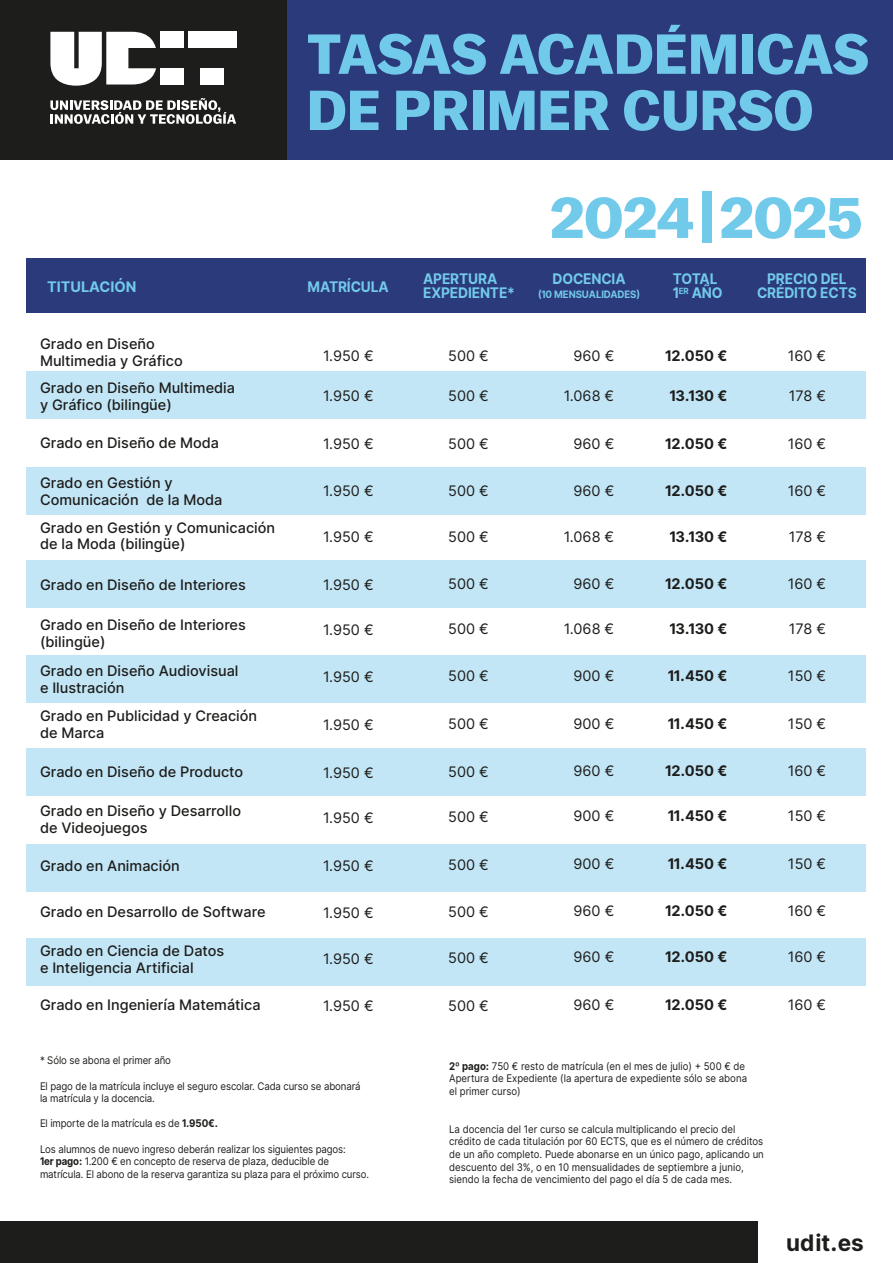
<style>
.page{position:relative;width:893px;height:1263px;background:#fff}
.page>*{position:absolute;margin:0;border:0;box-sizing:border-box;transform-origin:0 0}
.t1{font:700 60px "Balto";letter-spacing:-.01em;color:#72caeb}
.t2{font:700 56.25px/56.2px "Balto";color:#72caeb}
.t3{font:700 22.5px "Inter";color:#1d1d1b}
.t4{font:500 14.55px/17px "Inter";color:#1d1d1b}
.t5{font:14.55px "Inter";color:#1d1d1b}
.t6{font:700 14.55px "Inter";color:#1d1d1b}
.t7{font:700 14.4px/14.5px "Inter";letter-spacing:-.01em;color:#72caeb;scale:.95 1}
.t8{font:700 14.4px "Inter";letter-spacing:-.01em;color:#72caeb}
.t9{font:10.5px/12.6px "Inter";color:#1d1d1b;scale:.92 1}
.t10{font:700 10.2px "Inter";letter-spacing:-.01em;color:#72caeb;scale:.95 1}
.s1{font-weight:700}
</style>
<div class="page">
<div style="left:27px;top:371px;width:839px;height:48px;background:#c3e6f7"></div>
<div style="left:27px;top:467px;width:839px;height:47px;background:#c3e6f7"></div>
<div style="left:27px;top:560px;width:839px;height:48px;background:#c3e6f7"></div>
<div style="left:27px;top:655px;width:839px;height:48px;background:#c3e6f7"></div>
<div style="left:27px;top:748px;width:839px;height:48px;background:#c3e6f7"></div>
<div style="left:27px;top:938px;width:839px;height:47px;background:#c3e6f7"></div>
<div style="left:27px;top:844px;width:839px;height:47px;background:#c3e6f7"></div>
<div style="left:0;top:0;width:893px;height:159px;background:#2b3a7a"></div>
<div style="left:0;top:0;width:287px;height:159px;background:#1d1d1b"></div>
<div style="left:0;top:1221px;width:758px;height:42px;background:#1d1d1b"></div>
<div style="left:27px;top:258px;width:839px;height:55px;background:#2b3a7a"></div>
<div style="left:160px;top:32px;width:24px;height:16px;background:#fff"></div>
<svg style="left:50px;top:32px;width:106px;height:54px"></svg>
<div style="left:160px;top:68px;width:24px;height:17px;background:#fff"></div>
<div style="left:200px;top:68px;width:24px;height:17px;background:#fff"></div>
<div style="left:188px;top:32px;width:48px;height:16px;background:#fff"></div>
<svg style="left:50px;top:98px;width:186px;height:26px"></svg>
<h2 class="t2" style="left:307px;top:25px;width:564px">TASAS ACADÉMICAS<br>DE PRIMER CURSO</h2>
<h3 class="t8" style="left:47px;top:276px;width:91px">TITULACIÓN</h3>
<h3 class="t7" style="left:308px;top:279px;width:87px">MATRÍCULA</h3>
<h3 class="t7" style="left:423px;top:271px;width:98px">APERTURA<br>EXPEDIENTE*</h3>
<h3 class="t4" style="left:40px;top:335px;width:144px">Grado en Diseño<br>Multimedia y Gráfico</h3>
<h3 class="t4" style="left:40px;top:379px;width:197px">Grado en Diseño Multimedia y Gráfico (bilingüe)</h3>
<h3 class="t4" style="left:40px;top:434px;width:181px">Grado en Diseño de Moda</h3>
<h3 class="t4" style="left:40px;top:474px;width:184px">Grado en Gestión y<br>Comunicación de la Moda</h3>
<h3 class="t4" style="left:40px;top:518px;width:237px">Grado en Gestión y Comunicación de la Moda (bilingüe)</h3>
<h3 class="t4" style="left:40px;top:576px;width:207px">Grado en Diseño de Interiores</h3>
<h3 class="t4" style="left:40px;top:616px;width:207px">Grado en Diseño de Interiores (bilingüe)</h3>
<h3 class="t4" style="left:40px;top:662px;width:200px">Grado en Diseño Audiovisual e Ilustración</h3>
<h3 class="t4" style="left:40px;top:707px;width:219px">Grado en Publicidad y Creación de Marca</h3>
<h3 class="t4" style="left:40px;top:763px;width:205px">Grado en Diseño de Producto</h3>
<h3 class="t4" style="left:40px;top:802px;width:203px">Grado en Diseño y Desarrollo de Videojuegos</h3>
<h3 class="t4" style="left:40px;top:856px;width:141px">Grado en Animación</h3>
<h3 class="t4" style="left:40px;top:903px;width:227px">Grado en Desarrollo de Software</h3>
<h3 class="t4" style="left:40px;top:942px;width:186px">Grado en Ciencia de Datos e Inteligencia Artificial</h3>
<h3 class="t4" style="left:40px;top:996px;width:222px">Grado en Ingeniería Matemática</h3>
<h3 class="t5" style="left:323px;top:345px;width:52px">1.950 €</h3>
<h3 class="t5" style="left:323px;top:385px;width:52px">1.950 €</h3>
<h3 class="t5" style="left:323px;top:433px;width:52px">1.950 €</h3>
<h3 class="t5" style="left:323px;top:480px;width:52px">1.950 €</h3>
<h3 class="t5" style="left:323px;top:526px;width:52px">1.950 €</h3>
<h3 class="t5" style="left:323px;top:574px;width:52px">1.950 €</h3>
<h3 class="t5" style="left:323px;top:619px;width:52px">1.950 €</h3>
<h3 class="t5" style="left:323px;top:666px;width:52px">1.950 €</h3>
<h3 class="t5" style="left:323px;top:714px;width:52px">1.950 €</h3>
<h3 class="t5" style="left:323px;top:762px;width:52px">1.950 €</h3>
<h3 class="t5" style="left:323px;top:807px;width:52px">1.950 €</h3>
<h3 class="t5" style="left:323px;top:855px;width:52px">1.950 €</h3>
<h3 class="t5" style="left:323px;top:902px;width:52px">1.950 €</h3>
<h3 class="t5" style="left:323px;top:948px;width:52px">1.950 €</h3>
<h3 class="t5" style="left:323px;top:995px;width:52px">1.950 €</h3>
<h3 class="t5" style="left:448px;top:345px;width:42px">500 €</h3>
<h3 class="t5" style="left:448px;top:385px;width:42px">500 €</h3>
<h3 class="t5" style="left:448px;top:433px;width:42px">500 €</h3>
<h3 class="t5" style="left:448px;top:480px;width:42px">500 €</h3>
<h3 class="t5" style="left:448px;top:526px;width:42px">500 €</h3>
<h3 class="t5" style="left:448px;top:573px;width:42px">500 €</h3>
<h3 class="t5" style="left:448px;top:618px;width:42px">500 €</h3>
<h3 class="t5" style="left:448px;top:665px;width:42px">500 €</h3>
<h3 class="t5" style="left:448px;top:713px;width:42px">500 €</h3>
<h3 class="t5" style="left:448px;top:761px;width:42px">500 €</h3>
<h3 class="t5" style="left:448px;top:806px;width:42px">500 €</h3>
<h3 class="t5" style="left:448px;top:854px;width:42px">500 €</h3>
<h3 class="t5" style="left:448px;top:901px;width:42px">500 €</h3>
<h3 class="t5" style="left:448px;top:947px;width:42px">500 €</h3>
<h3 class="t5" style="left:448px;top:995px;width:42px">500 €</h3>
<h1 class="t1" style="left:550px;top:181px;width:314px">2024|2025</h1>
<h3 class="t7" style="left:552px;top:271px;width:78px">DOCENCIA</h3>
<p class="t10" style="left:538px;top:287px;width:109px">(10 MENSUALIDADES)</p>
<h3 class="t5" style="left:573px;top:345px;width:42px">960 €</h3>
<h3 class="t5" style="left:564px;top:385px;width:52px">1.068 €</h3>
<h3 class="t5" style="left:573px;top:433px;width:42px">960 €</h3>
<h3 class="t5" style="left:573px;top:480px;width:42px">960 €</h3>
<h3 class="t5" style="left:564px;top:526px;width:52px">1.068 €</h3>
<h3 class="t5" style="left:573px;top:573px;width:42px">960 €</h3>
<h3 class="t5" style="left:564px;top:618px;width:52px">1.068 €</h3>
<h3 class="t5" style="left:573px;top:665px;width:42px">900 €</h3>
<h3 class="t5" style="left:573px;top:713px;width:42px">900 €</h3>
<h3 class="t5" style="left:573px;top:760px;width:42px">960 €</h3>
<h3 class="t5" style="left:573px;top:805px;width:42px">900 €</h3>
<h3 class="t5" style="left:573px;top:853px;width:42px">900 €</h3>
<h3 class="t5" style="left:573px;top:900px;width:42px">960 €</h3>
<h3 class="t5" style="left:573px;top:946px;width:42px">960 €</h3>
<h3 class="t5" style="left:573px;top:994px;width:42px">960 €</h3>
<h3 class="t7" style="left:673px;top:271px;width:54px">TOTAL<br>1<sup>ER</sup> AÑO</h3>
<h3 class="t7" style="left:757px;top:271px;width:106px;text-align:center">PRECIO DEL<br>CRÉDITO ECTS</h3>
<h3 class="t6" style="left:665px;top:345px;width:64px">12.050 €</h3>
<h3 class="t6" style="left:669px;top:385px;width:60px">13.130 €</h3>
<h3 class="t6" style="left:665px;top:433px;width:64px">12.050 €</h3>
<h3 class="t6" style="left:665px;top:480px;width:64px">12.050 €</h3>
<h3 class="t6" style="left:669px;top:525px;width:60px">13.130 €</h3>
<h3 class="t6" style="left:665px;top:572px;width:64px">12.050 €</h3>
<h3 class="t6" style="left:669px;top:617px;width:60px">13.130 €</h3>
<h3 class="t6" style="left:668px;top:665px;width:61px">11.450 €</h3>
<h3 class="t6" style="left:668px;top:713px;width:61px">11.450 €</h3>
<h3 class="t6" style="left:665px;top:760px;width:64px">12.050 €</h3>
<h3 class="t6" style="left:668px;top:805px;width:61px">11.450 €</h3>
<h3 class="t6" style="left:668px;top:853px;width:61px">11.450 €</h3>
<h3 class="t6" style="left:665px;top:899px;width:64px">12.050 €</h3>
<h3 class="t6" style="left:665px;top:946px;width:64px">12.050 €</h3>
<h3 class="t6" style="left:665px;top:994px;width:64px">12.050 €</h3>
<h3 class="t5" style="left:788px;top:345px;width:40px">160 €</h3>
<h3 class="t5" style="left:789px;top:385px;width:39px">178 €</h3>
<h3 class="t5" style="left:788px;top:433px;width:40px">160 €</h3>
<h3 class="t5" style="left:788px;top:480px;width:40px">160 €</h3>
<h3 class="t5" style="left:789px;top:526px;width:39px">178 €</h3>
<h3 class="t5" style="left:788px;top:573px;width:40px">160 €</h3>
<h3 class="t5" style="left:789px;top:618px;width:39px">178 €</h3>
<h3 class="t5" style="left:788px;top:665px;width:40px">150 €</h3>
<h3 class="t5" style="left:788px;top:713px;width:40px">150 €</h3>
<h3 class="t5" style="left:788px;top:760px;width:40px">160 €</h3>
<h3 class="t5" style="left:788px;top:805px;width:40px">150 €</h3>
<h3 class="t5" style="left:788px;top:853px;width:40px">150 €</h3>
<h3 class="t5" style="left:788px;top:900px;width:40px">160 €</h3>
<h3 class="t5" style="left:788px;top:946px;width:40px">160 €</h3>
<h3 class="t5" style="left:788px;top:994px;width:40px">160 €</h3>
<p class="t9" style="left:40px;top:1054px;width:144px">* Sólo se abona el primer año</p>
<p class="t9" style="left:40px;top:1079px;width:350px">El pago de la matrícula incluye el seguro escolar. Cada curso se abonará la matrícula y la docencia.</p>
<p class="t9" style="left:40px;top:1117px;width:195px">El importe de la matrícula es de <span class="s1">1.950€.</span></p>
<p class="t9" style="left:40px;top:1142px;width:359px">Los alumnos de nuevo ingreso deberán realizar los siguientes pagos:<br><span class="s1">1er pago:</span> 1.200 € en concepto de reserva de plaza, deducible de matrícula. El abono de la reserva garantiza su plaza para el próximo curso.</p>
<p class="t9" style="left:449px;top:1059px;width:325px"><span class="s1">2º pago:</span> 750 € resto de matrícula (en el mes de julio) + 500 € de<br>Apertura de Expediente (la apertura de expediente sólo se abona el primer curso)</p>
<p class="t9" style="left:449px;top:1122px;width:344px">La docencia del 1er curso se calcula multiplicando el precio del crédito de cada titulación por 60 ECTS, que es el número de créditos de un año completo. Puede abonarse en un único pago, aplicando un descuento del 3%, o en 10 mensualidades de septiembre a junio, siendo la fecha de vencimiento del pago el día 5 de cada mes.</p>
<h3 class="t3" style="left:786px;top:1225px;width:79px">udit.es</h3>
</div>
